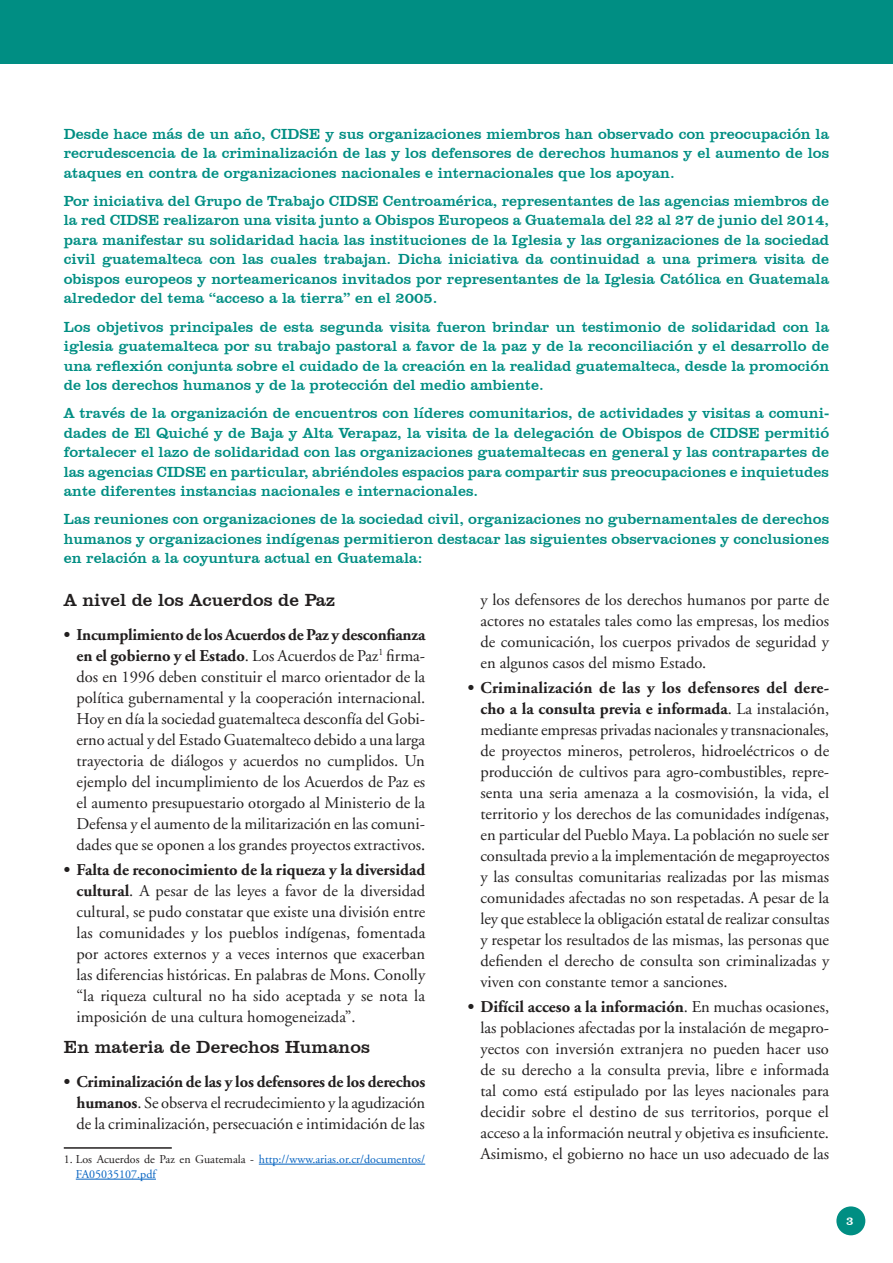
<style>
.page{position:relative;width:893px;height:1263px;background:#fff}
.page>*{position:absolute;margin:0;border:0;box-sizing:border-box;transform-origin:0 0}
.t1{font:18px "Clarendon BT";color:#221f1f}
.t2{font:16.5px/21px "Adobe Garamond";color:#221f1f;text-align:justify}
.t3{font:15px/19.5px "Clarendon BT";color:#008e83;text-align:justify}
.t4{font:12px/15px "Adobe Garamond";color:#0563c1}
.t5{font:12px "Clarendon BT";color:#fff}
.s1{font-weight:700}
.s2{color:#221f1f}
</style>
<div class="page">
<div style="left:836px;top:1206px;width:29px;height:29px;background:#008e83;border-radius:50%"></div>
<div style="left:0;top:0;width:893px;height:64px;background:#008e83"></div>
<hr style="left:64px;top:1147px;width:108px;height:2px;background:#221f1f">
<hr style="left:259px;top:1164px;width:166px;height:1px;background:#0563c1">
<hr style="left:76px;top:1179px;width:80px;height:1px;background:#0563c1">
<p class="t3" style="left:64px;top:124px;width:767px">Desde hace más de un año, CIDSE y sus organizaciones miembros han observado con preocupación la recrudescencia de la criminalización de las y los defensores de derechos humanos y el aumento de los ataques en contra de organizaciones nacionales e internacionales que los apoyan.</p>
<p class="t3" style="left:64px;top:191px;width:767px">Por iniciativa del Grupo de Trabajo CIDSE Centroamérica, representantes de las agencias miembros de la red CIDSE realizaron una visita junto a Obispos Europeos a Guatemala del 22 al 27 de junio del 2014, para manifestar su solidaridad hacia las instituciones de la Iglesia y las organizaciones de la sociedad civil guatemalteca con las cuales trabajan. Dicha iniciativa da continuidad a una primera visita de obispos europeos y norteamericanos invitados por representantes de la Iglesia Católica en Guatemala alrededor del tema “acceso a la tierra” en el 2005.</p>
<p class="t3" style="left:64px;top:316px;width:767px">Los objetivos principales de esta segunda visita fueron brindar un testimonio de solidaridad con la iglesia guatemalteca por su trabajo pastoral a favor de la paz y de la reconciliación y el desarrollo de una relexión conjunta sobre el cuidado de la creación en la realidad guatemalteca, desde la promoción de los derechos humanos y de la protección del medio ambiente.</p>
<p class="t3" style="left:64px;top:403px;width:767px">A través de la organización de encuentros con líderes comunitarios, de actividades y visitas a comuni&shy;dades de El Quiché y de Baja y Alta Verapaz, la visita de la delegación de Obispos de CIDSE permitió fortalecer el lazo de solidaridad con las organizaciones guatemaltecas en general y las contrapartes de las agencias CIDSE en particular, abriéndoles espacios para compartir sus preocupaciones e inquietudes ante diferentes instancias nacionales e internacionales.</p>
<p class="t3" style="left:64px;top:509px;width:767px">Las reuniones con organizaciones de la sociedad civil, organizaciones no gubernamentales de derechos humanos y organizaciones indígenas permitieron destacar las siguientes observaciones y conclusiones en relación a la coyuntura actual en Guatemala:</p>
<p class="t1" style="left:64px;top:589px;width:273px">A nivel de los Acuerdos de Paz</p>
<p class="t2" style="left:77px;top:625px;width:350px;text-indent:-13px"><span class="s1">•฀Incumplimiento de los Acuerdos de Paz y desconfianza en el gobierno y el Estado</span>. Los Acuerdos de Paz<sup>1</sup> firma&shy;dos en 1996 deben constituir el marco orientador de la política gubernamental y la cooperación internacional.<br>Hoy en día la sociedad guatemalteca desconfía del Gobi&shy;erno actual y del Estado Guatemalteco debido a una larga trayectoria de diálogos y acuerdos no cumplidos. Un ejemplo del incumplimiento de los Acuerdos de Paz es el aumento presupuestario otorgado al Ministerio de la Defensa y el aumento de la militarización en las comuni&shy;dades que se oponen a los grandes proyectos extractivos.</p>
<p class="t2" style="left:77px;top:860px;width:350px;text-indent:-13px"><span class="s1">•฀Falta de reconocimiento de la riqueza y la diversidad cultural</span>. A pesar de las leyes a favor de la diversidad cultural, se pudo constatar que existe una división entre las comunidades y los pueblos indígenas, fomentada por actores externos y a veces internos que exacerban las diferencias históricas. En palabras de Mons. Conolly “la riqueza cultural no ha sido aceptada y se nota la imposición de una cultura homogeneizada”.</p>
<p class="t1" style="left:64px;top:1036px;width:308px">En materia de Derechos Humanos</p>
<p class="t2" style="left:77px;top:1072px;width:350px;text-indent:-13px"><span class="s1">•฀Criminalización de las y los defensores de los derechos humanos</span>. Se observa el recrudecimiento y la agudización de la criminalización, persecuación e intimidación de las</p>
<p class="t4" style="left:76px;top:1152px;width:351px;text-indent:-12px"><span class="s2">1. Los Acuerdos de Paz en Guatemala -</span> http://www.arias.or.cr/documentos/<br>FA05035107.pdf</p>
<p class="t2" style="left:480px;top:589px;width:350px">y los defensores de los derechos humanos por parte de actores no estatales tales como las empresas, los medios de comunicación, los cuerpos privados de seguridad y en algunos casos del mismo Estado.</p>
<p class="t2" style="left:480px;top:678px;width:350px;text-indent:-13px"><span class="s1">•฀Criminalización de las y los defensores del dere&shy;cho a la consulta previa e informada</span>. La instalación, mediante empresas privadas nacionales y transnacionales, de proyectos mineros, petroleros, hidroeléctricos o de producción de cultivos para agro-combustibles, repre&shy;senta una seria amenaza a la cosmovisión, la vida, el territorio y los derechos de las comunidades indígenas, en particular del Pueblo Maya. La población no suele ser consultada previo a la implementación de megaproyectos y las consultas comunitarias realizadas por las mismas comunidades afectadas no son respetadas. A pesar de la ley que establece la obligación estatal de realizar consultas y respetar los resultados de las mismas, las personas que defienden el derecho de consulta son criminalizadas y viven con constante temor a sanciones.</p>
<p class="t2" style="left:480px;top:997px;width:350px;text-indent:-13px"><span class="s1">•฀Difícil acceso a la información</span>. En muchas ocasiones, las poblaciones afectadas por la instalación de megapro&shy;yectos con inversión extranjera no pueden hacer uso de su derecho a la consulta previa, libre e informada tal como está estipulado por las leyes nacionales para decidir sobre el destino de sus territorios, porque el acceso a la información neutral y objetiva es insuficiente.<br>Asimismo, el gobierno no hace un uso adecuado de las</p>
<p class="t5" style="left:846px;top:1216px;width:9px">3</p>
</div>
